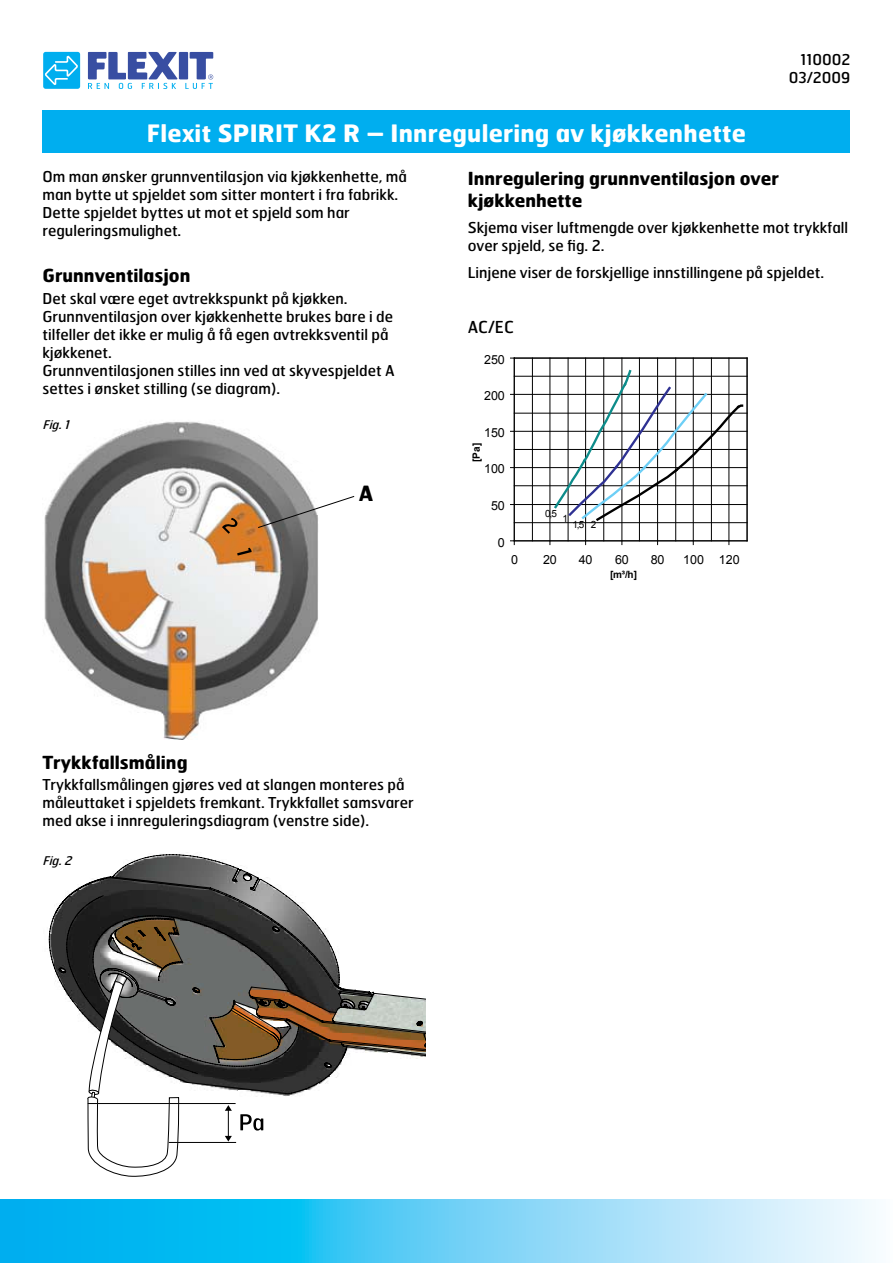
<style>
.page{position:relative;width:893px;height:1263px;background:#fff}
.page>*{position:absolute;margin:0;border:0;box-sizing:border-box;transform-origin:0 0}
.t1{font:700 24px "Hermes";letter-spacing:.01em;color:#fff}
.t2{font:700 21px "Hermes";color:#000}
.t3{font:700 18px/21.6px "Hermes";color:#000}
.t4{font:16.5px "Hermes";color:#000}
.t5{font:15px/18px "Hermes";color:#000}
.t6{font:12.45px "Arial";letter-spacing:-.005em;color:#000}
.t7{font:italic 12px "Hermes";color:#000}
.t8{font:700 10.05px "Arial";color:#000}
.t9{font:9.9px "Arial";color:#000}
</style>
<div class="page">
<svg style="left:48px;top:854px;width:377px;height:323px"></svg>
<hr style="left:514px;top:522px;width:233px;height:1px;background:#000">
<hr style="left:514px;top:485px;width:233px;height:1px;background:#000">
<hr style="left:514px;top:449px;width:233px;height:1px;background:#000">
<hr style="left:514px;top:413px;width:233px;height:1px;background:#000">
<hr style="left:514px;top:376px;width:233px;height:1px;background:#000">
<hr style="left:514px;top:504px;width:233px;height:1px;background:#000">
<hr style="left:514px;top:467px;width:233px;height:1px;background:#000">
<hr style="left:514px;top:431px;width:233px;height:1px;background:#000">
<hr style="left:514px;top:394px;width:233px;height:1px;background:#000">
<hr style="left:532px;top:358px;width:1px;height:183px;background:#000">
<hr style="left:568px;top:358px;width:1px;height:183px;background:#000">
<hr style="left:603px;top:358px;width:1px;height:183px;background:#000">
<hr style="left:639px;top:358px;width:1px;height:183px;background:#000">
<hr style="left:675px;top:358px;width:1px;height:183px;background:#000">
<hr style="left:711px;top:358px;width:1px;height:183px;background:#000">
<hr style="left:550px;top:358px;width:1px;height:183px;background:#000">
<hr style="left:585px;top:358px;width:1px;height:183px;background:#000">
<hr style="left:622px;top:358px;width:1px;height:183px;background:#000">
<hr style="left:657px;top:358px;width:1px;height:183px;background:#000">
<hr style="left:693px;top:358px;width:1px;height:183px;background:#000">
<hr style="left:729px;top:358px;width:1px;height:183px;background:#000">
<hr style="left:514px;top:358px;width:233px;height:1px;background:#000">
<hr style="left:747px;top:358px;width:1px;height:183px;background:#000">
<hr style="left:514px;top:358px;width:1px;height:183px;background:#000">
<hr style="left:514px;top:541px;width:233px;height:1px;background:#000">
<svg style="left:552px;top:368px;width:192px;height:155px"></svg>
<img style="left:44px;top:423px;width:274px;height:317px">
<svg style="left:163px;top:421px;width:192px;height:137px"></svg>
<div style="left:43px;top:419px;width:41px;height:22px;background:#fff"></div>
<div style="left:43px;top:52px;width:37px;height:37px;background:#00aeef;border-radius:3px"></div>
<svg style="left:43px;top:54px;width:35px;height:31px"></svg>
<svg style="left:88px;top:52px;width:125px;height:37px"></svg>
<svg style="left:0;top:1199px;width:872px;height:64px;background:#62d0f6"></svg>
<div style="left:43px;top:111px;width:807px;height:42px;background:#00aeef"></div>
<h1 class="t1" style="left:147px;top:117px;width:601px">Flexit SPIRIT K2 R – Innregulering av kjøkkenhette</h1>
<p class="t5" style="left:789px;top:50px;width:63px;text-align:right">110002<br>03/2009</p>
<p class="t5" style="left:43px;top:168px;width:366px">Om man ønsker grunnventilasjon via kjøkkenhette, må man bytte ut spjeldet som sitter montert i fra fabrikk.<br>Dette spjeldet byttes ut mot et spjeld som har reguleringsmulighet.</p>
<p class="t3" style="left:43px;top:264px;width:149px">Grunnventilasjon</p>
<p class="t5" style="left:43px;top:289px;width:354px">Det skal være eget avtrekkspunkt på kjøkken.<br>Grunnventilasjon over kjøkkenhette brukes bare i de tilfeller det ikke er mulig å få egen avtrekksventil på kjøkkenet.<br>Grunnventilasjonen stilles inn ved at skyvespjeldet A settes i ønsket stilling (se diagram).</p>
<p class="t7" style="left:43px;top:417px;width:32px">Fig.1</p>
<h2 class="t2" style="left:359px;top:480px;width:16px">A</h2>
<p class="t3" style="left:468px;top:167px;width:313px">Innregulering grunnventilasjon over kjøkkenhette</p>
<p class="t5" style="left:468px;top:218px;width:382px">Skjema viser luftmengde over kjøkkenhette mot trykkfall over spjeld, se fig. 2.</p>
<p class="t5" style="left:468px;top:263px;width:358px">Linjene viser de forskjellige innstillingene på spjeldet.</p>
<p class="t4" style="left:468px;top:317px;width:48px">AC/EC</p>
<p class="t6" style="left:484px;top:351px;width:22px">250</p>
<p class="t6" style="left:484px;top:388px;width:22px">200</p>
<p class="t6" style="left:484px;top:424px;width:22px">150</p>
<p class="t8" style="left:470px;top:462px;width:20px;rotate:-90deg">[Pa]</p>
<p class="t6" style="left:484px;top:461px;width:22px">100</p>
<p class="t6" style="left:491px;top:498px;width:15px">50</p>
<p class="t6" style="left:498px;top:534px;width:8px">0</p>
<p class="t9" style="left:545px;top:507px;width:14px">0,5</p>
<p class="t9" style="left:562px;top:512px;width:7px">1</p>
<p class="t9" style="left:572px;top:518px;width:14px">1,5</p>
<p class="t9" style="left:591px;top:518px;width:7px">2</p>
<p class="t6" style="left:511px;top:551px;width:8px">0</p>
<p class="t6" style="left:543px;top:551px;width:15px">20</p>
<p class="t6" style="left:579px;top:551px;width:15px">40</p>
<p class="t6" style="left:615px;top:551px;width:15px">60</p>
<p class="t6" style="left:651px;top:551px;width:15px">80</p>
<p class="t6" style="left:683px;top:551px;width:58px">100 120</p>
<p class="t8" style="left:610px;top:568px;width:29px">[m³/h]</p>
<p class="t3" style="left:43px;top:751px;width:147px">Trykkfallsmåling</p>
<p class="t5" style="left:43px;top:775px;width:373px">Trykkfallsmålingen gjøres ved at slangen monteres på måleuttaket i spjeldets fremkant. Trykkfallet samsvarer med akse i innreguleringsdiagram (venstre side).</p>
<p class="t7" style="left:43px;top:853px;width:34px">Fig.2</p>
</div>
